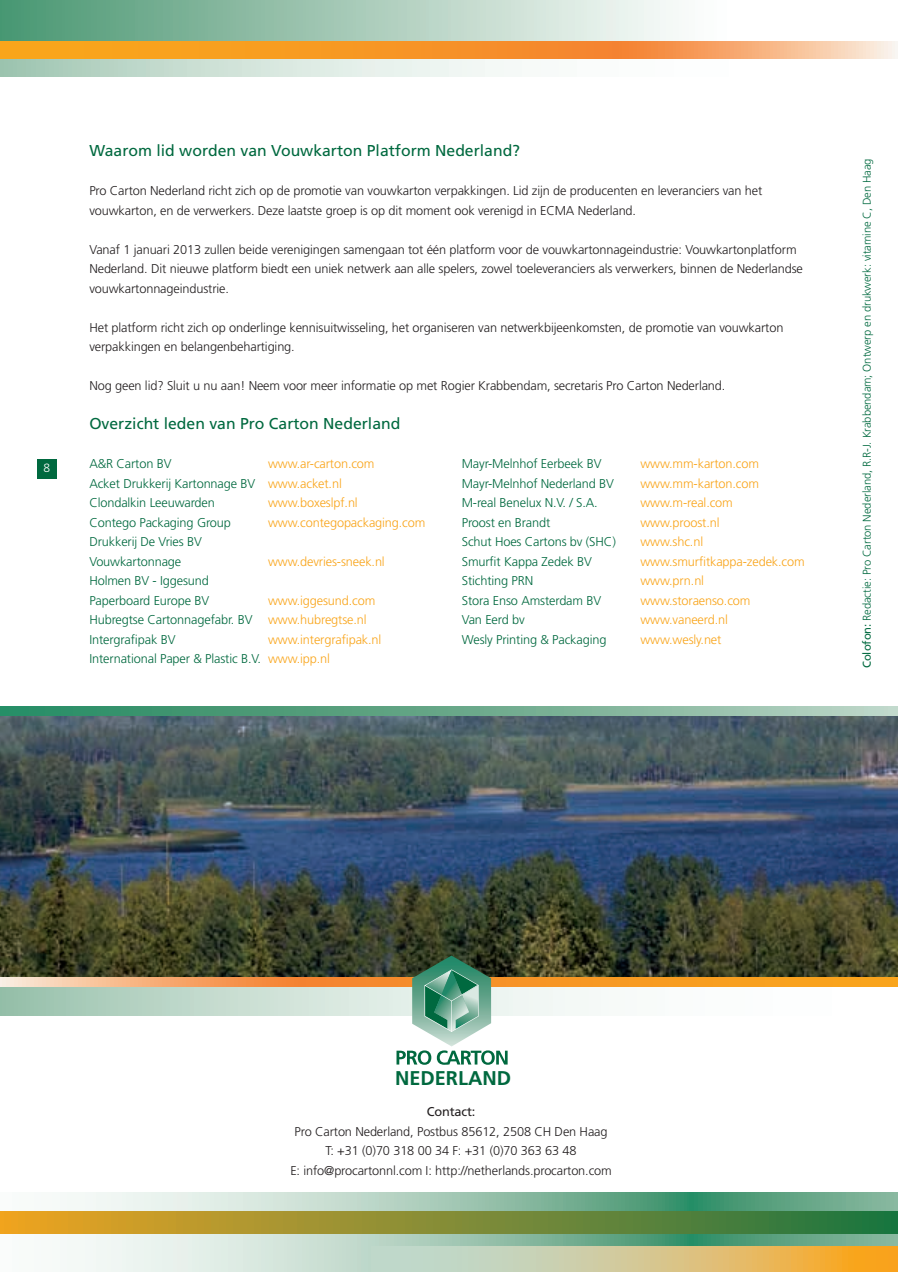
<style>
.page{position:relative;width:898px;height:1272px;background:#fff}
.page>*{position:absolute;margin:0;border:0;box-sizing:border-box;transform-origin:0 0}
.t1{font:700 19.8px "Frutiger LT Std";color:#00693f}
.t2{font:15.75px "Frutiger LT Std";color:#00693f}
.t3{font:300 12.75px/19.5px "Frutiger LT Std";letter-spacing:-.01em;color:#231f20}
.t4{font:300 12.75px/19.5px "Frutiger LT Std";letter-spacing:-.01em;color:#00693f}
.t5{font:300 12.75px/19.5px "Frutiger LT Std";letter-spacing:-.01em;color:#f9a51b}
.t6{font:12.75px "Frutiger LT Std";letter-spacing:-.01em;color:#231f20}
.t7{font:300 12px "Frutiger LT Std";color:#fff}
.t8{font:300 11.25px "Frutiger LT Std";letter-spacing:-.01em;color:#00693f}
.s1{color:#f9a51b}
.s2{color:#00693f}
.s3{font-weight:400}
</style>
<div class="page">
<svg style="left:0;top:1192px;width:689px;height:79px"></svg>
<div style="left:689px;top:1192px;width:208px;height:79px;background:linear-gradient(to right,#2f8e66,#8eb9a1)"></div>
<div style="left:0;top:1211px;width:897px;height:22px;background:linear-gradient(to right,#eda425,#1c7544)"></div>
<svg style="left:0;top:58px;width:897px;height:18px"></svg>
<div style="left:0;top:0;width:738px;height:46px;background:linear-gradient(to right,#4b9672,#fff)"></div>
<svg style="left:0;top:41px;width:897px;height:17px"></svg>
<svg style="left:371px;top:1246px;width:526px;height:25px"></svg>
<img style="left:0;top:715px;width:897px;height:262px">
<svg style="left:0;top:986px;width:897px;height:29px"></svg>
<svg style="left:0;top:977px;width:897px;height:9px"></svg>
<svg style="left:0;top:707px;width:897px;height:8px"></svg>
<svg style="left:396px;top:955px;width:111px;height:109px"></svg>
<div style="left:37px;top:459px;width:20px;height:20px;background:#00693f"></div>
<p class="t7" style="left:43px;top:461px;width:8px">8</p>
<p class="t2" style="left:89px;top:141px;width:432px">Waarom lid worden van Vouwkarton Platform Nederland?</p>
<p class="t3" style="left:89px;top:181px;width:674px">Pro Carton Nederland richt zich op de promotie van vouwkarton verpakkingen. Lid zijn de producenten en leveranciers van het vouwkarton, en de verwerkers. Deze laatste groep is op dit moment ook verenigd in ECMA Nederland.</p>
<p class="t3" style="left:89px;top:240px;width:714px">Vanaf 1 januari 2013 zullen beide verenigingen samengaan tot één platform voor de vouwkartonnageindustrie: Vouwkartonplatform<br>Nederland. Dit nieuwe platform biedt een uniek netwerk aan alle spelers, zowel toeleveranciers als verwerkers, binnen de Nederlandse vouwkartonnageindustrie.</p>
<p class="t3" style="left:89px;top:318px;width:695px">Het platform richt zich op onderlinge kennisuitwisseling, het organiseren van netwerkbijeenkomsten, de promotie van vouwkarton verpakkingen en belangenbehartiging.</p>
<p class="t3" style="left:89px;top:376px;width:637px">Nog geen lid? Sluit u nu aan! Neem voor meer informatie op met Rogier Krabbendam, secretaris Pro Carton Nederland.</p>
<p class="t2" style="left:89px;top:414px;width:312px">Overzicht leden van Pro Carton Nederland</p>
<p class="t4" style="left:89px;top:454px;width:84px">A&amp;R Carton BV</p>
<p class="t4" style="left:461px;top:454px;width:141px">Mayr-Melnhof Eerbeek BV</p>
<p class="t5" style="left:640px;top:454px;width:120px">www.mm-karton.com</p>
<p class="t4" style="left:461px;top:473px;width:154px">Mayr-Melnhof Nederland BV</p>
<p class="t5" style="left:640px;top:473px;width:120px">www.mm-karton.com</p>
<p class="t4" style="left:461px;top:493px;width:137px">M-real Benelux N.V. / S.A.</p>
<p class="t5" style="left:640px;top:493px;width:94px">www.m-real.com</p>
<p class="t4" style="left:461px;top:512px;width:90px">Proost en Brandt</p>
<p class="t5" style="left:640px;top:512px;width:81px">www.proost.nl</p>
<p class="t4" style="left:461px;top:532px;width:155px">Schut Hoes Cartons bv (SHC)</p>
<p class="t5" style="left:640px;top:532px;width:64px">www.shc.nl</p>
<p class="t4" style="left:461px;top:551px;width:131px">Smurfit Kappa Zedek BV</p>
<p class="t5" style="left:640px;top:551px;width:166px">www.smurfitkappa-zedek.com</p>
<p class="t4" style="left:461px;top:571px;width:73px">Stichting PRN</p>
<p class="t5" style="left:640px;top:571px;width:65px">www.prn.nl</p>
<p class="t4" style="left:461px;top:590px;width:141px">Stora Enso Amsterdam BV</p>
<p class="t5" style="left:640px;top:590px;width:111px">www.storaenso.com</p>
<p class="t4" style="left:461px;top:610px;width:64px">Van Eerd bv</p>
<p class="t5" style="left:640px;top:610px;width:89px">www.vaneerd.nl</p>
<p class="t4" style="left:461px;top:629px;width:146px">Wesly Printing &amp; Packaging</p>
<p class="t5" style="left:640px;top:629px;width:82px">www.wesly.net</p>
<p class="t4" style="left:89px;top:454px;width:286px;text-indent:179px"><span class="s1">www.ar-carton.com<br></span>Acket Drukkerij Kartonnage BV <span class="s1">www.acket.nl<br></span>Clondalkin Leeuwarden</p>
<p class="t5" style="left:268px;top:493px;width:91px">www.boxeslpf.nl</p>
<p class="t4" style="left:89px;top:513px;width:143px">Contego Packaging Group</p>
<p class="t5" style="left:268px;top:513px;width:159px">www.contegopackaging.com</p>
<p class="t4" style="left:89px;top:532px;width:114px">Drukkerij De Vries BV<br>Vouwkartonnage</p>
<p class="t5" style="left:268px;top:552px;width:118px">www.devries-sneek.nl</p>
<p class="t4" style="left:89px;top:571px;width:121px">Holmen BV - Iggesund<br>Paperboard Europe BV</p>
<p class="t4" style="left:89px;top:590px;width:287px;text-indent:179px"><span class="s1">www.iggesund.com<br></span>Hubregtse Cartonnagefabr. BV <span class="s1">www.hubregtse.nl<br></span>Intergrafipak BV</p>
<p class="t5" style="left:89px;top:629px;width:293px;text-indent:179px">www.intergrafipak.nl<br><span class="s2">International Paper &amp; Plastic B.V.</span> www.ipp.nl</p>
<p class="t8" style="left:860px;top:668px;width:511px;rotate:-90deg"><span class="s3">Colofon:</span> Redactie: Pro Carton Nederland, R.R-J. Krabbendam; Ontwerp en drukwerk: vitamine C, Den Haag</p>
<h1 class="t1" style="left:395px;top:1066px;width:117px">NEDERLAND</h1>
<p class="t6" style="left:426px;top:1104px;width:50px">Contact:</p>
<p class="t3" style="left:290px;top:1121px;width:323px;text-align:center">Pro Carton Nederland, Postbus 85612, 2508 CH Den Haag<br>T: +31 (0)70 318 00 34 F: +31 (0)70 363 63 48<br>E: info@procartonnl.com I: http://netherlands.procarton.com</p>
</div>
